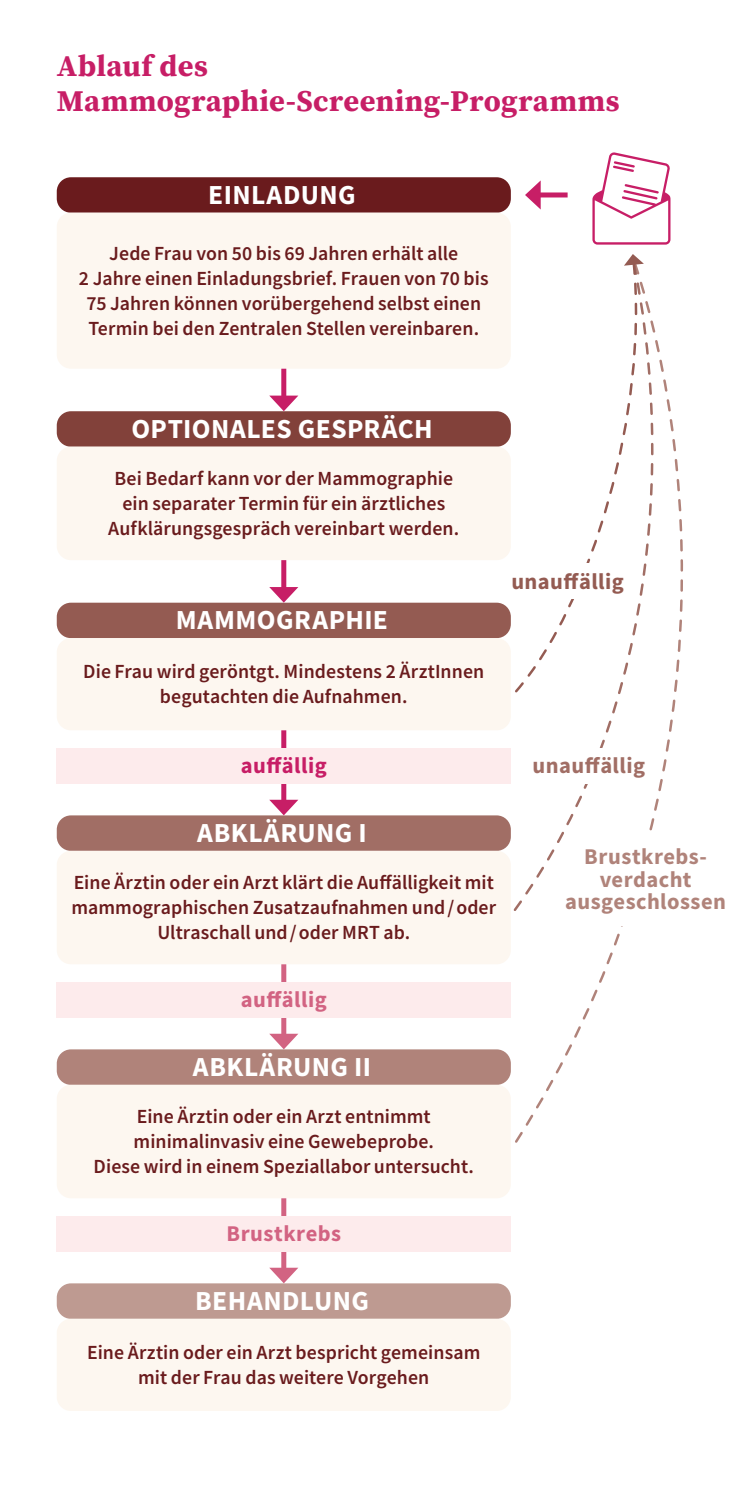
<style>
.page{position:relative;width:745px;height:1489px;background:#fff}
.page>*{position:absolute;margin:0;border:0;box-sizing:border-box;transform-origin:0 0}
.Text{font:700 30px/35px "Source Serif Pro";letter-spacing:.015em;color:#c71e66}
.t1{font:700 27.5px "Source Sans Pro";letter-spacing:.015em;color:#fff}
.Paragraph_Style_1{font:700 22.5px "Source Sans Pro";letter-spacing:.02em;color:#b0837a}
.t2{font:700 22.5px "Source Sans Pro";letter-spacing:.02em;color:#d26382}
.t3{font:700 22.5px "Source Sans Pro";letter-spacing:.02em;color:#945b52}
.t4{font:700 22.5px "Source Sans Pro";letter-spacing:.02em;color:#a16e65}
.t5{font:700 22.5px "Source Sans Pro";letter-spacing:.02em;color:#c71e66}
.t6{font:600 20px/25px "Source Sans Pro";letter-spacing:.005em;color:#6a1b1d;text-align:center}
</style>
<div class="page">
<div style="left:57px;top:177px;width:453px;height:36px;background:#6a1b1d;border-radius:14px"></div>
<div style="left:57px;top:213px;width:453px;height:156px;background:#fdf7f0;border-radius:14px"></div>
<div style="left:57px;top:411px;width:453px;height:35px;background:#82413a;border-radius:14px"></div>
<div style="left:57px;top:446px;width:453px;height:114px;background:#fdf7f0;border-radius:14px"></div>
<svg style="left:515px;top:399px;width:169px;height:744px"></svg>
<div style="left:57px;top:602px;width:453px;height:36px;background:#945b52;border-radius:14px"></div>
<div style="left:57px;top:638px;width:453px;height:92px;background:#fdf7f0;border-radius:14px"></div>
<div style="left:57px;top:815px;width:453px;height:35px;background:#a16e65;border-radius:14px"></div>
<div style="left:57px;top:850px;width:453px;height:114px;background:#fdf7f0;border-radius:14px"></div>
<div style="left:57px;top:1049px;width:453px;height:35px;background:#b0837a;border-radius:14px"></div>
<div style="left:57px;top:1084px;width:453px;height:114px;background:#fdf7f0;border-radius:14px"></div>
<div style="left:57px;top:1283px;width:453px;height:35px;background:#be9a91;border-radius:14px"></div>
<div style="left:57px;top:1318px;width:453px;height:92px;background:#fdf7f0;border-radius:14px"></div>
<div style="left:281px;top:369px;width:5px;height:31px;background:#c71e66"></div>
<svg style="left:269px;top:395px;width:29px;height:16px"></svg>
<div style="left:536px;top:192px;width:31px;height:5px;background:#c71e66"></div>
<svg style="left:525px;top:181px;width:15px;height:28px"></svg>
<div style="left:281px;top:730px;width:5px;height:74px;background:#c71e66"></div>
<svg style="left:269px;top:799px;width:29px;height:16px"></svg>
<div style="left:281px;top:964px;width:5px;height:74px;background:#d26382"></div>
<svg style="left:269px;top:1033px;width:29px;height:16px"></svg>
<div style="left:281px;top:1198px;width:5px;height:74px;background:#d26382"></div>
<svg style="left:269px;top:1267px;width:29px;height:16px"></svg>
<div style="left:281px;top:560px;width:5px;height:31px;background:#c71e66"></div>
<svg style="left:269px;top:587px;width:29px;height:15px"></svg>
<div style="left:57px;top:748px;width:453px;height:35px;background:#fdebec"></div>
<div style="left:57px;top:981px;width:453px;height:36px;background:#fdebec"></div>
<div style="left:57px;top:1215px;width:453px;height:36px;background:#fdebec"></div>
<div style="left:556px;top:833px;width:177px;height:92px;background:#fff"></div>
<svg style="left:513px;top:301px;width:155px;height:612px"></svg>
<svg style="left:513px;top:263px;width:134px;height:431px"></svg>
<svg style="left:623px;top:254px;width:20px;height:12px"></svg>
<svg style="left:592px;top:152px;width:78px;height:92px"></svg>
<div style="left:503px;top:563px;width:128px;height:36px;background:#fff"></div>
<div style="left:524px;top:748px;width:128px;height:35px;background:#fff"></div>
<p class="Text" style="left:57px;top:48px;width:564px">Ablauf des<br>Mammographie-Screening-Programms</p>
<p class="t1" style="left:208px;top:176px;width:149px">EINLADUNG</p>
<p class="t6" style="left:79px;top:240px;width:411px">Jede Frau von 50 bis 69 Jahren erhält alle<br>2 Jahre einen Einladungsbrief. Frauen von 70 bis 75 Jahren können vorübergehend selbst einen Termin bei den Zentralen Stellen vereinbaren.</p>
<p class="t1" style="left:131px;top:410px;width:302px">OPTIONALES GESPRÄCH</p>
<p class="t6" style="left:108px;top:465px;width:352px">Bei Bedarf kann vor der Mammographie ein separater Termin für ein ärztliches<br>Aufklärungsgespräch vereinbart werden.</p>
<p class="t1" style="left:176px;top:601px;width:213px">MAMMOGRAPHIE</p>
<p class="t6" style="left:83px;top:659px;width:402px">Die Frau wird geröntgt. Mindestens 2 ÄrztInnen begutachten die Aufnahmen.</p>
<p class="t3" style="left:511px;top:566px;width:114px">unauffällig</p>
<p class="t5" style="left:240px;top:750px;width:87px">auffällig</p>
<p class="t1" style="left:197px;top:814px;width:171px">ABKLÄRUNG I</p>
<p class="t6" style="left:71px;top:869px;width:426px">Eine Ärztin oder ein Arzt klärt die Auffälligkeit mit mammographischen Zusatzaufnahmen und/oder<br>Ultraschall und/oder MRT ab.</p>
<p class="t2" style="left:240px;top:984px;width:87px">auffällig</p>
<p class="t1" style="left:193px;top:1048px;width:179px">ABKLÄRUNG II</p>
<p class="t6" style="left:94px;top:1103px;width:381px">Eine Ärztin oder ein Arzt entnimmt minimalinvasiv eine Gewebeprobe.<br>Diese wird in einem Speziallabor untersucht.</p>
<p class="t2" style="left:226px;top:1218px;width:116px">Brustkrebs</p>
<p class="t4" style="left:532px;top:750px;width:114px">unauffällig</p>
<p class="Paragraph_Style_1" style="left:584px;top:841px;width:124px">Brustkrebs-</p>
<p class="Paragraph_Style_1" style="left:599px;top:863px;width:93px">verdacht</p>
<p class="Paragraph_Style_1" style="left:564px;top:886px;width:162px">ausgeschlossen</p>
<p class="t1" style="left:195px;top:1282px;width:175px">BEHANDLUNG</p>
<p class="t6" style="left:87px;top:1339px;width:394px">Eine Ärztin oder ein Arzt bespricht gemeinsam mit der Frau das weitere Vorgehen</p>
</div>
